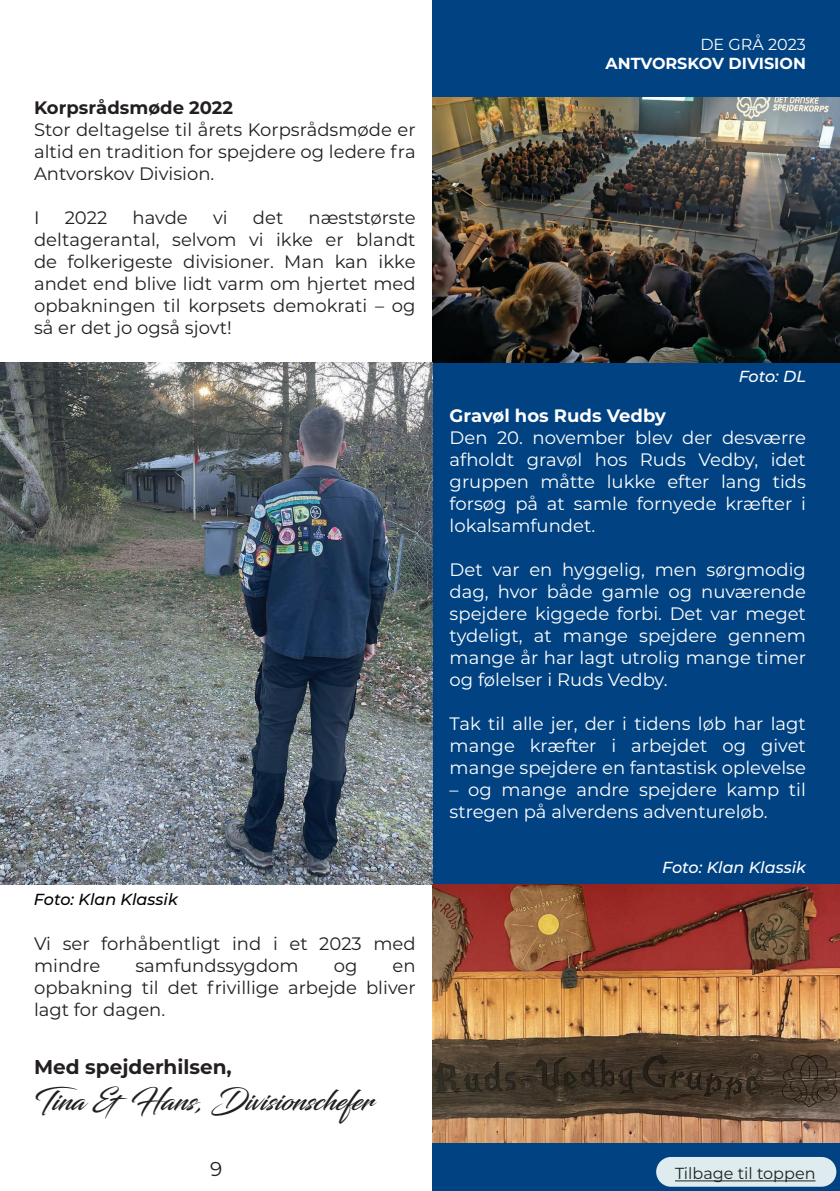
<style>
.page{position:relative;width:840px;height:1191px;background:#fff}
.page>*{position:absolute;margin:0;border:0;box-sizing:border-box;transform-origin:0 0}
.Overskrift_copy{font:28px "Blacksword";color:#231f20}
.Overskrift_copy-2{font:700 20px "Montserrat";color:#231f20}
.t1{font:20px "Montserrat";color:#231f20}
.Overskrift_copy-3{font:18px/22px "Montserrat";color:#fff;text-align:justify}
.Overskrift_copy-4{font:18px/22px "Montserrat";color:#231f20;text-align:justify}
.Overskrift_copy-5{font:700 18px "Montserrat";color:#fff}
.Overskrift_copy-6{font:700 18px "Montserrat";color:#231f20}
.t2{font:italic 500 16px "Montserrat";color:#fff}
.t3{font:700 16px "Montserrat";color:#fff}
.t4{font:italic 500 16px "Montserrat";color:#000}
.t5{font:16px "Montserrat";color:#1d2121}
.t6{font:16px "Montserrat";color:#fff}
</style>
<div class="page">
<div style="left:432px;top:0;width:407px;height:1191px;background:#004282"></div>
<img style="left:432px;top:98px;width:407px;height:264px">
<img style="left:0;top:362px;width:432px;height:522px">
<img style="left:432px;top:884px;width:407px;height:258px">
<div style="left:655px;top:1157px;width:180px;height:29px;background:#deecef;border-radius:15px"></div>
<hr style="left:674px;top:1180px;width:141px;height:1px;background:#1d2121">
<p class="Overskrift_copy-6" style="left:34px;top:94px;width:200px">Korpsrådsmøde 2022</p>
<p class="Overskrift_copy-4" style="left:34px;top:118px;width:383px">Stor deltagelse til årets Korpsrådsmøde er altid en tradition for spejdere og ledere fra Antvorskov Division.</p>
<p class="Overskrift_copy-4" style="left:34px;top:206px;width:7px">I</p>
<p class="Overskrift_copy-4" style="left:65px;top:206px;width:44px">2022</p>
<p class="Overskrift_copy-4" style="left:132px;top:206px;width:57px">havde</p>
<p class="Overskrift_copy-4" style="left:213px;top:206px;width:16px">vi</p>
<p class="Overskrift_copy-4" style="left:253px;top:206px;width:32px">det</p>
<p class="Overskrift_copy-4" style="left:34px;top:206px;width:383px;text-indent:274px">næststørste deltagerantal, selvom vi ikke er blandt de folkerigeste divisioner. Man kan ikke andet end blive lidt varm om hjertet med opbakningen til korpsets demokrati – og så er det jo også sjovt!</p>
<p class="t4" style="left:34px;top:888px;width:145px">Foto: Klan Klassik</p>
<p class="Overskrift_copy-4" style="left:34px;top:932px;width:383px">Vi ser forhåbentligt ind i et 2023 med mindre</p>
<p class="Overskrift_copy-4" style="left:135px;top:954px;width:165px">samfundssygdom</p>
<p class="Overskrift_copy-4" style="left:333px;top:954px;width:25px">og</p>
<p class="Overskrift_copy-4" style="left:34px;top:954px;width:383px;text-indent:358px">en opbakning til det frivillige arbejde bliver lagt for dagen.</p>
<p class="Overskrift_copy-2" style="left:34px;top:1052px;width:199px">Med spejderhilsen,</p>
<p class="Overskrift_copy" style="left:34px;top:1084px;width:341px">Tina &amp; Hans, Divisionschefer</p>
<p class="t1" style="left:210px;top:1155px;width:14px">9</p>
<p class="t6" style="left:700px;top:33px;width:107px">DE GRÅ 2023</p>
<p class="t3" style="left:605px;top:51px;width:202px">ANTVORSKOV DIVISION</p>
<p class="t2" style="left:738px;top:365px;width:69px">Foto: DL</p>
<p class="Overskrift_copy-5" style="left:449px;top:402px;width:218px">Gravøl hos Ruds Vedby</p>
<p class="Overskrift_copy-3" style="left:449px;top:426px;width:357px">Den 20. november blev der desværre afholdt gravøl hos Ruds Vedby, idet gruppen måtte lukke efter lang tids forsøg på at samle fornyede kræfter i lokalsamfundet.</p>
<p class="Overskrift_copy-3" style="left:449px;top:558px;width:357px">Det var en hyggelig, men sørgmodig dag, hvor både gamle og nuværende spejdere kiggede forbi. Det var meget tydeligt, at mange spejdere gennem mange år har lagt utrolig mange timer og følelser i Ruds Vedby.</p>
<p class="Overskrift_copy-3" style="left:449px;top:712px;width:357px">Tak til alle jer, der i tidens løb har lagt mange kræfter i arbejdet og givet mange spejdere en fantastisk oplevelse</p>
<p class="Overskrift_copy-3" style="left:449px;top:778px;width:357px">– og mange andre spejdere kamp til stregen på alverdens adventureløb.</p>
<p class="t2" style="left:661px;top:855px;width:145px">Foto: Klan Klassik</p>
<p class="t5" style="left:674px;top:1162px;width:142px">Tilbage til toppen</p>
</div>
